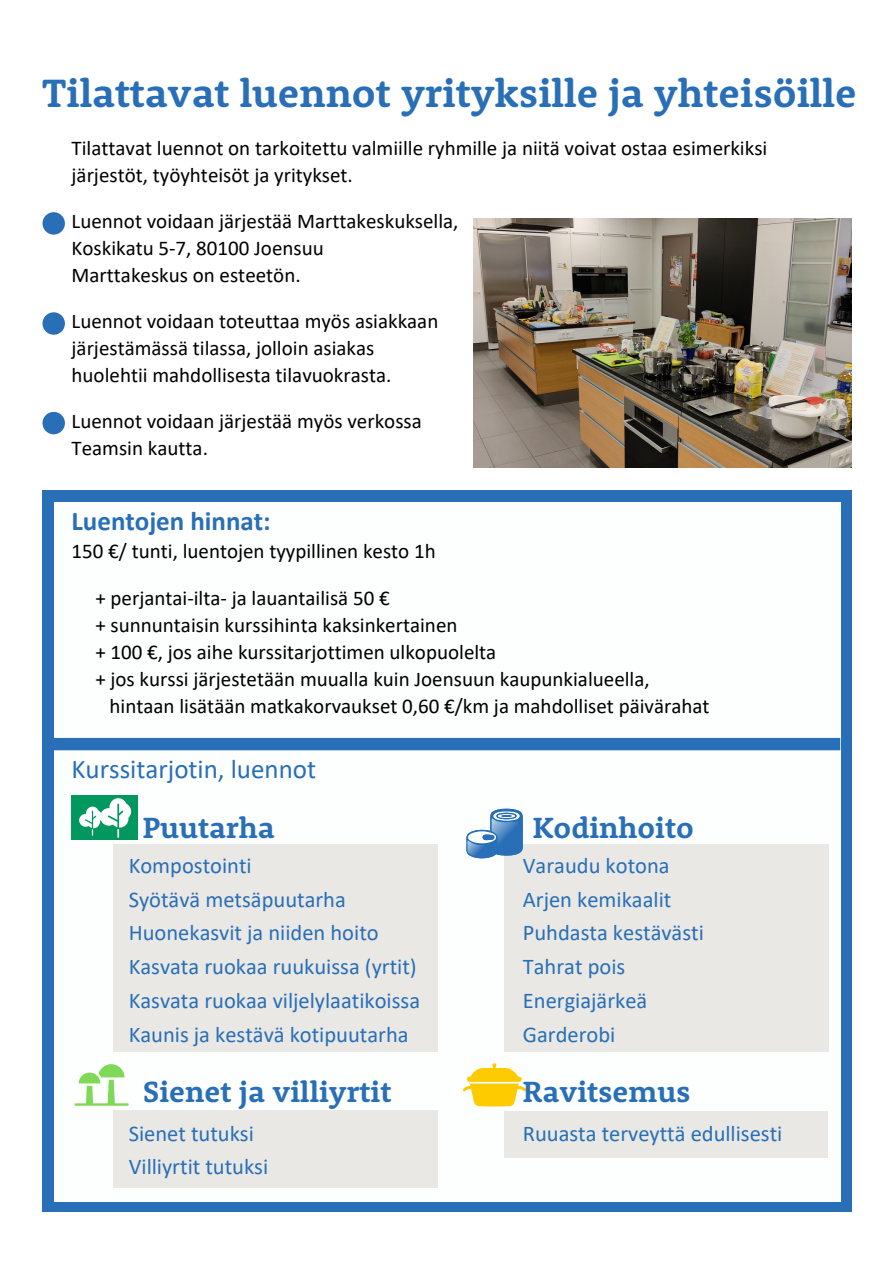
<style>
.page{position:relative;width:893px;height:1264px;background:#fff}
.page>*{position:absolute;margin:0;border:0;box-sizing:border-box;transform-origin:0 0}
.t1{font:700 40.5px "Rooney Pro";color:#286fb7}
.t2{font:700 30px "Rooney Pro";color:#286fb7}
.t3{font:27px "Calibri";color:#286fb7}
.t4{font:700 27px "Calibri";color:#286fb7}
.t5{font:22.5px "Calibri";color:#286fb7}
.t6{font:21px/27px "Calibri";color:#000}
</style>
<div class="page">
<div style="left:42px;top:490px;width:809px;height:722px;background:#286fb7"></div>
<div style="left:54px;top:502px;width:786px;height:699px;background:#fdfefe"></div>
<img style="left:473px;top:219px;width:378px;height:248px">
<div style="left:113px;top:844px;width:324px;height:207px;background:#e9e8e4"></div>
<div style="left:113px;top:1110px;width:324px;height:77px;background:#e9e8e4"></div>
<div style="left:504px;top:844px;width:324px;height:207px;background:#e9e8e4"></div>
<div style="left:504px;top:1110px;width:324px;height:47px;background:#e9e8e4"></div>
<svg style="left:466px;top:808px;width:56px;height:50px"></svg>
<svg style="left:463px;top:1063px;width:62px;height:43px"></svg>
<div style="left:467px;top:1076px;width:54px;height:5px;background:#fecb00;border-radius:3px"></div>
<div style="left:54px;top:738px;width:786px;height:12px;background:#286fb7"></div>
<div style="left:42px;top:212px;width:23px;height:23px;background:#286fb7;border-radius:50%"></div>
<div style="left:42px;top:312px;width:23px;height:23px;background:#286fb7;border-radius:50%"></div>
<div style="left:42px;top:412px;width:23px;height:22px;background:#286fb7;border-radius:50%"></div>
<div style="left:72px;top:795px;width:66px;height:44px;background:#00985f"></div>
<svg style="left:79px;top:798px;width:52px;height:39px"></svg>
<svg style="left:75px;top:1064px;width:53px;height:41px"></svg>
<h3 class="t1" style="left:42px;top:77px;width:816px">Tilattavat luennot yrityksille ja yhteisöille</h3>
<h1 class="t6" style="left:72px;top:136px;width:697px">Tilattavat luennot on tarkoitettu valmiille ryhmille ja niitä voivat ostaa esimerkiksi järjestöt, työyhteisöt ja yritykset.</h1>
<p class="t6" style="left:72px;top:209px;width:388px">Luennot voidaan järjestää Marttakeskuksella,</p>
<p class="t6" style="left:72px;top:236px;width:254px">Koskikatu 5-7, 80100 Joensuu</p>
<p class="t6" style="left:72px;top:263px;width:230px">Marttakeskus on esteetön.</p>
<p class="t6" style="left:72px;top:309px;width:368px">Luennot voidaan toteuttaa myös asiakkaan</p>
<p class="t6" style="left:72px;top:336px;width:304px">järjestämässä tilassa, jolloin asiakas</p>
<p class="t6" style="left:72px;top:363px;width:321px">huolehtii mahdollisesta tilavuokrasta.</p>
<p class="t6" style="left:72px;top:409px;width:352px">Luennot voidaan järjestää myös verkossa</p>
<p class="t6" style="left:72px;top:436px;width:138px">Teamsin kautta.</p>
<p class="t4" style="left:72px;top:510px;width:200px">Luentojen hinnat:</p>
<p class="t6" style="left:72px;top:539px;width:365px">150 €/ tunti, luentojen tyypillinen kesto 1h</p>
<p class="t6" style="left:95px;top:586px;width:296px">+ perjantai-ilta- ja lauantailisä 50 €</p>
<p class="t6" style="left:95px;top:613px;width:363px">+ sunnuntaisin kurssihinta kaksinkertainen</p>
<p class="t6" style="left:95px;top:640px;width:402px">+ 100 €, jos aihe kurssitarjottimen ulkopuolelta</p>
<p class="t6" style="left:95px;top:667px;width:556px">+ jos kurssi järjestetään muualla kuin Joensuun kaupunkialueella,</p>
<p class="t6" style="left:110px;top:694px;width:601px">hintaan lisätään matkakorvaukset 0,60 €/km ja mahdolliset päivärahat</p>
<h2 class="t3" style="left:72px;top:757px;width:246px">Kurssitarjotin, luennot</h2>
<p class="t2" style="left:143px;top:815px;width:133px">Puutarha</p>
<p class="t5" style="left:129px;top:856px;width:124px">Kompostointi</p>
<h2 class="t5" style="left:129px;top:889px;width:219px">Syötävä metsäpuutarha</h2>
<p class="t5" style="left:129px;top:923px;width:251px">Huonekasvit ja niiden hoito</p>
<p class="t5" style="left:129px;top:957px;width:289px">Kasvata ruokaa ruukuissa (yrtit)</p>
<p class="t5" style="left:129px;top:991px;width:293px">Kasvata ruokaa viljelylaatikoissa</p>
<p class="t5" style="left:129px;top:1024px;width:281px">Kaunis ja kestävä kotipuutarha</p>
<p class="t2" style="left:143px;top:1079px;width:250px">Sienet ja villiyrtit</p>
<p class="t5" style="left:129px;top:1123px;width:127px">Sienet tutuksi</p>
<p class="t5" style="left:129px;top:1157px;width:141px">Villiyrtit tutuksi</p>
<h2 class="t2" style="left:532px;top:815px;width:162px">Kodinhoito</h2>
<p class="t5" style="left:523px;top:856px;width:148px">Varaudu kotona</p>
<p class="t5" style="left:523px;top:889px;width:150px">Arjen kemikaalit</p>
<p class="t5" style="left:523px;top:923px;width:182px">Puhdasta kestävästi</p>
<p class="t5" style="left:523px;top:957px;width:104px">Tahrat pois</p>
<p class="t5" style="left:523px;top:991px;width:126px">Energiajärkeä</p>
<p class="t5" style="left:523px;top:1024px;width:94px">Garderobi</p>
<p class="t2" style="left:523px;top:1079px;width:169px">Ravitsemus</p>
<p class="t5" style="left:523px;top:1123px;width:261px">Ruuasta terveyttä edullisesti</p>
</div>
